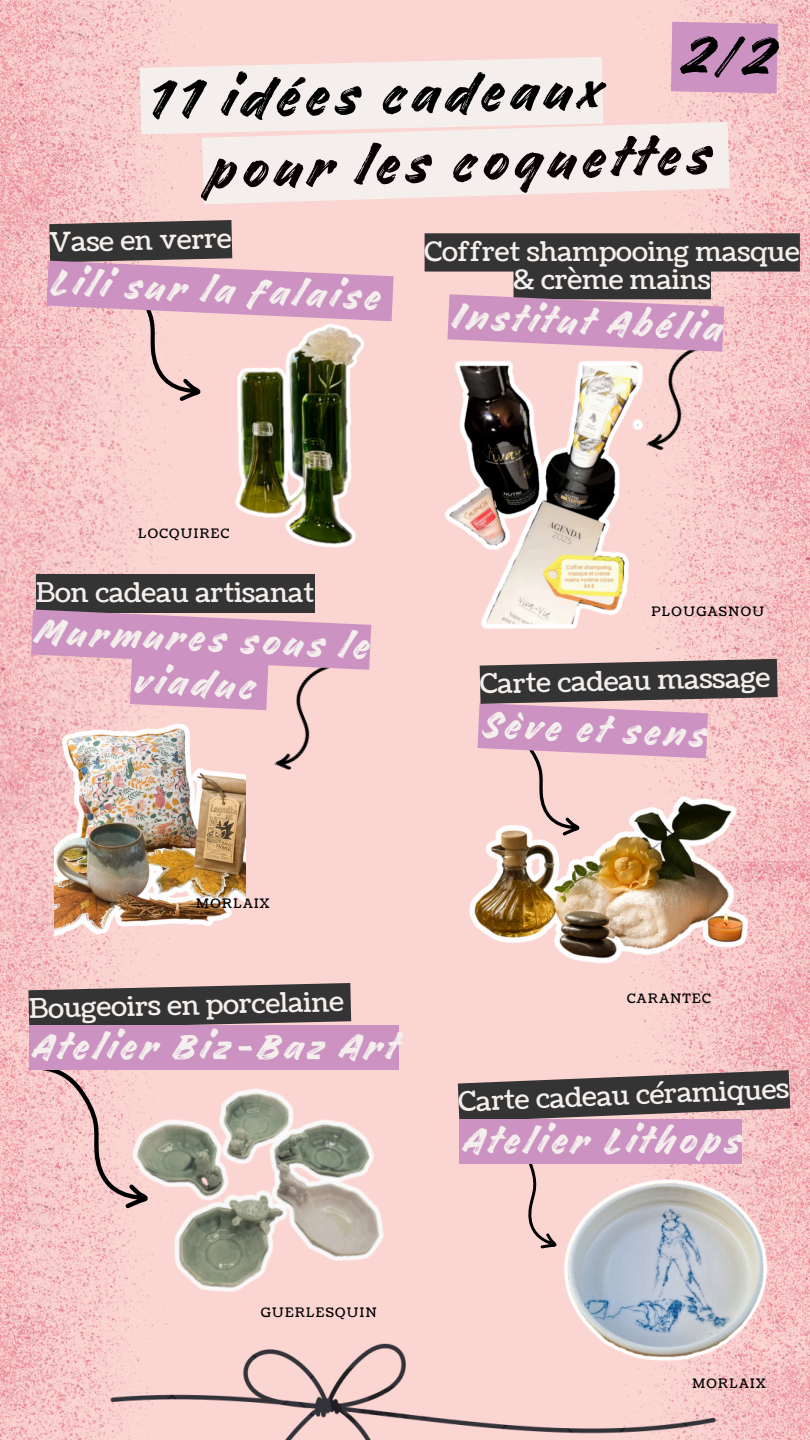
<style>
.page{position:relative;width:810px;height:1440px;background:#fbd5d2}
.page>*{position:absolute;margin:0;border:0;box-sizing:border-box;transform-origin:0 0}
.t1{font:63.2px "Handelson Two";color:#090000}
.t2{font:63.2px "Handelson Two";color:#000}
.t3{font:43.2px/45.1px "Handelson Two";letter-spacing:.1em;color:#f4efec;text-align:center}
.t4{font:27px/27.8px "Coustard";color:#f4efec;text-align:center}
.t5{font:13px "Coustard";letter-spacing:.1em;color:#000}
</style>
<div class="page">
<img style="left:0;top:0;width:197px;height:346px">
<img style="left:0;top:346px;width:55px;height:588px">
<img style="left:274px;top:715px;width:36px;height:55px">
<img style="left:616px;top:882px;width:194px;height:558px">
<img style="left:712px;top:296px;width:98px;height:586px">
<img style="left:638px;top:0;width:172px;height:296px">
<img style="left:0;top:934px;width:169px;height:506px">
<svg style="left:19px;top:1054px;width:9px;height:160px"></svg>
<img style="left:110px;top:1388px;width:607px;height:52px">
<img style="left:712px;top:352px;width:39px;height:102px">
<img style="left:424px;top:271px;width:288px;height:388px">
<img style="left:28px;top:1016px;width:432px;height:372px">
<img style="left:55px;top:291px;width:489px;height:289px">
<svg style="left:28px;top:983px;width:323px;height:46px;background:#4a4545"></svg>
<img style="left:521px;top:1142px;width:289px;height:255px">
<img style="left:469px;top:840px;width:281px;height:171px">
<img style="left:55px;top:715px;width:191px;height:221px">
<svg style="left:458px;top:1070px;width:332px;height:52px"></svg>
<div style="left:29px;top:1025px;width:369px;height:45px;background:#cb92c2"></div>
<svg style="left:478px;top:659px;width:300px;height:181px"></svg>
<svg style="left:47px;top:220px;width:347px;height:187px"></svg>
<div style="left:36px;top:574px;width:278px;height:38px;background:#343434"></div>
<svg style="left:425px;top:233px;width:375px;height:119px"></svg>
<svg style="left:29px;top:610px;width:342px;height:105px"></svg>
<div style="left:460px;top:1119px;width:282px;height:45px;background:#cb92c2"></div>
<svg style="left:140px;top:22px;width:639px;height:182px"></svg>
<p class="t2" style="left:143px;top:67px;width:457px;rotate:-1deg">11 idées cadeaux</p>
<p class="t1" style="left:205px;top:139px;width:505px;rotate:-2deg">pour les coquettes</p>
<h2 class="t4" style="left:49px;top:229px;width:184px;rotate:-1deg">Vase en verre</h2>
<h2 class="t3" style="left:51px;top:259px;width:331px;rotate:3deg">Lili sur la falaise</h2>
<h3 class="t4" style="left:425px;top:239px;width:377px">Coffret shampooing masque &amp; crème mains</h3>
<p class="t3" style="left:452px;top:293px;width:272px;rotate:3deg">Institut Abélia</p>
<h3 class="t5" style="left:138px;top:525px;width:93px">LOCQUIREC</h3>
<p class="t4" style="left:36px;top:579px;width:280px">Bon cadeau artisanat</p>
<p class="t3" style="left:36px;top:608px;width:336px;rotate:3deg">Murmures sous le viaduc</p>
<h2 class="t5" style="left:651px;top:603px;width:114px">PLOUGASNOU</h2>
<h3 class="t4" style="left:480px;top:670px;width:292px;rotate:-1deg">Carte cadeau massage</h3>
<p class="t3" style="left:482px;top:702px;width:226px;rotate:3deg">Sève et sens</p>
<p class="t5" style="left:196px;top:895px;width:75px">MORLAIX</p>
<p class="t4" style="left:29px;top:995px;width:317px;rotate:-1deg">Bougeoirs en porcelaine</p>
<h1 class="t3" style="left:31px;top:1025px;width:366px">Atelier Biz-Baz Art</h1>
<h1 class="t5" style="left:627px;top:990px;width:85px">CARANTEC</h1>
<h1 class="t4" style="left:458px;top:1088px;width:332px;rotate:-2deg">Carte cadeau céramiques</h1>
<p class="t3" style="left:462px;top:1118px;width:279px">Atelier Lithops</p>
<p class="t5" style="left:261px;top:1304px;width:117px">GUERLESQUIN</p>
<p class="t5" style="left:692px;top:1374px;width:75px">MORLAIX</p>
</div>
